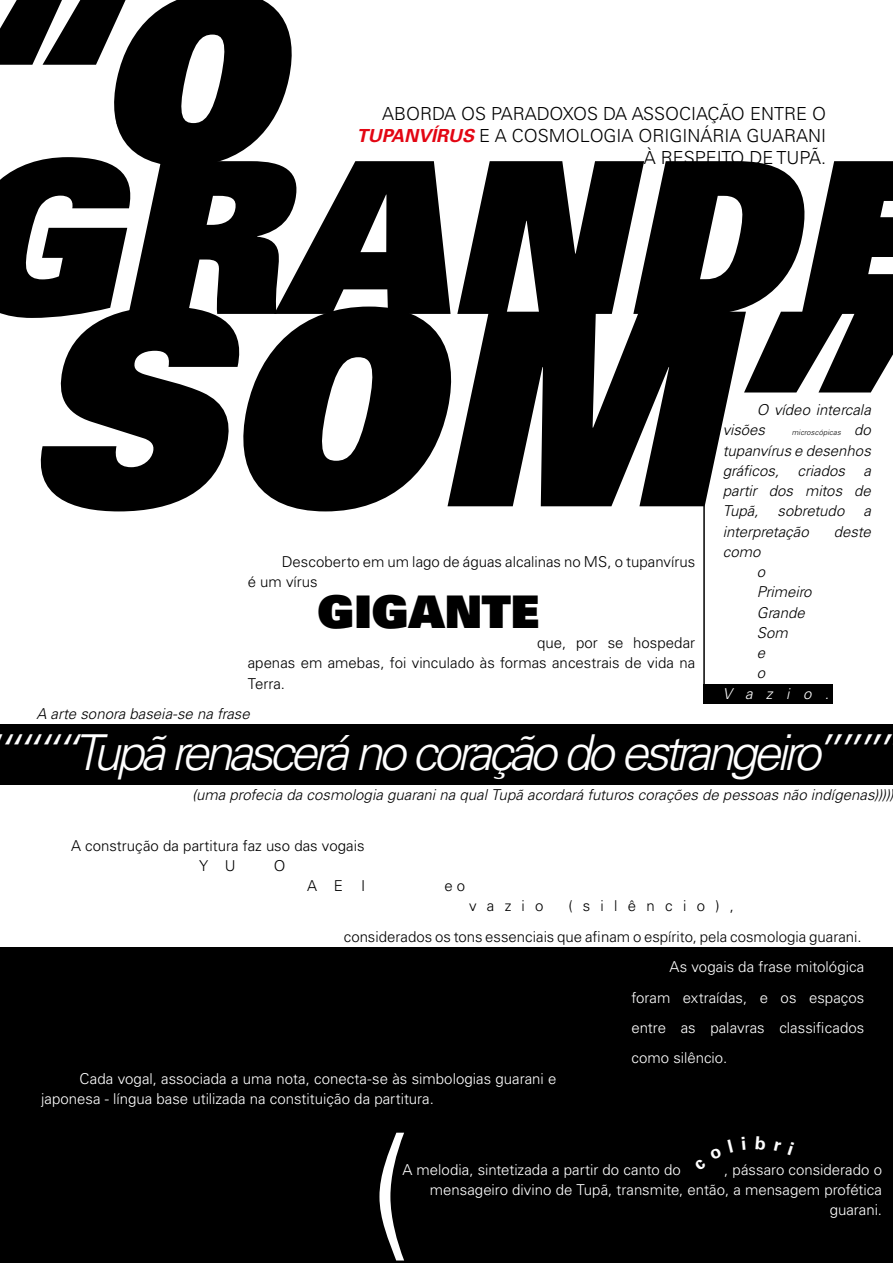
<style>
.page{position:relative;width:893px;height:1263px;background:#fff}
.page>*{position:absolute;margin:0;border:0;box-sizing:border-box;transform-origin:0 0}
.t1{font:269.55px "Univers LT Std X Black Obl";color:#000}
.t2{font:230.4px "Univers LT Std X Black Obl";color:#000}
.t3{font:211.5px "Univers LT Std X Black Obl";color:#000}
.t4{font:300 156.3px "Univers LT Std";color:#fff}
.t5{font:italic 300 49.5px "Univers LT Std";letter-spacing:-.085em;color:#fff}
.t6{font:45px "Univers LT Std X Black";color:#000}
.t7{font:300 18px/21.6px "Univers LT Std";color:#000;text-align:right}
.t8{font:300 15px/30.3px "Univers LT Std";color:#fff;text-align:justify}
.t9{font:300 15px/20.2px "Univers LT Std";color:#000}
.t10{font:italic 300 15px/20.2px "Univers LT Std";color:#000}
.t11{font:italic 300 15px "Univers LT Std";letter-spacing:.895em;color:#fff}
.t12{font:700 15px "Univers LT Std";color:#000}
.t13{font:italic 300 7.5px "Univers LT Std";letter-spacing:.02em;color:#000}
.s1{font-weight:700;font-style:italic;color:#e30613}
.s2{font-size:15px}
.s3{color:#000}
</style>
<div class="page">
<div style="left:703px;top:684px;width:129px;height:19px;background:#000"></div>
<div style="left:0;top:947px;width:893px;height:316px;background:#000"></div>
<div style="left:0;top:724px;width:893px;height:60px;background:#000"></div>
<hr style="left:703px;top:505px;width:2px;height:198px;background:#000">
<h2 class="t2" style="left:-43px;top:-72px;width:321px">“O</h2>
<p class="t7" style="left:357px;top:103px;width:471px">ABORDA OS PARADOXOS DA ASSOCIAÇÃO ENTRE O<br><span class="s1">TUPANVÍRUS</span> E A COSMOLOGIA ORIGINÁRIA GUARANI<br>À RESPEITO DE TUPÃ.</p>
<p class="t12" style="left:116px;top:110px;width:29px">269</p>
<h3 class="t3" style="left:-54px;top:99px;width:980px">GRANDE</h3>
<h1 class="t1" style="left:25px;top:232px;width:855px">SOM”</h1>
<p class="t10" style="left:723px;top:400px;width:150px;text-indent:34px">O vídeo intercala visões</p>
<p class="t13" style="left:792px;top:428px;width:81px">microscópicas <span class="s2">do</span></p>
<p class="t10" style="left:723px;top:440px;width:150px;text-align:justify">tupanvírus e desenhos gráficos, criados a partir dos mitos de Tupã,</p>
<p class="t10" style="left:778px;top:501px;width:68px">sobretudo</p>
<p class="t10" style="left:863px;top:501px;width:9px">a</p>
<p class="t10" style="left:723px;top:521px;width:88px">interpretação</p>
<p class="t10" style="left:834px;top:521px;width:39px">deste</p>
<p class="t10" style="left:757px;top:542px;width:56px;text-indent:-34px">como<br>o<br>Primeiro<br>Grande<br>Som<br>e<br>o</p>
<p class="t11" style="left:723px;top:684px;width:108px">Vazio.</p>
<p class="t9" style="left:248px;top:552px;width:449px;text-indent:34px">Descoberto em um lago de águas alcalinas no MS, o tupanvírus é um vírus</p>
<h3 class="t6" style="left:318px;top:582px;width:223px">GIGANTE</h3>
<p class="t9" style="left:248px;top:633px;width:449px;text-align:justify;text-indent:290px">que, por se hospedar apenas em amebas, foi vinculado às formas ancestrais de vida na Terra.</p>
<p class="t10" style="left:36px;top:704px;width:215px">A arte sonora baseia-se na frase</p>
<h3 class="t5" style="left:-7px;top:722px;width:908px">““““Tupã renascerá no coração do estrangeiro””””</h3>
<p class="t10" style="left:192px;top:785px;width:703px">(uma profecia da cosmologia guarani na qual Tupã acordará futuros corações de pessoas não indígenas)))))</p>
<p class="t9" style="left:71px;top:835px;width:295px;text-align:center">A construção da partitura faz uso das vogais<br>Y U</p>
<p class="t9" style="left:274px;top:855px;width:13px">O</p>
<p class="t9" style="left:307px;top:876px;width:60px">A E I</p>
<p class="t9" style="left:444px;top:876px;width:22px">e o</p>
<p class="t9" style="left:344px;top:891px;width:519px;line-height:30.3px;text-indent:225px">(silêncio),<br>considerados os tons essenciais que afinam o espírito, pela cosmologia guarani.</p>
<p class="t8" style="left:631px;top:952px;width:234px;text-indent:38px">As vogais da frase mitológica foram extraídas, e os espaços entre as palavras classificados como silêncio.</p>
<p class="t8" style="left:41px;top:1068px;width:517px;line-height:20.2px;text-indent:38px">Cada vogal, associada a uma nota, conecta-se às simbologias guarani e japonesa - língua base utilizada na constituição da partitura.</p>
<p class="t9" style="left:469px;top:896px;width:76px">vazio</p>
<h3 class="t4" style="left:368px;top:1096px;width:45px">(</h3>
<p class="t8" style="left:402px;top:1159px;width:481px;line-height:20.2px;text-align:right">A melodia, sintetizada a partir do canto do <span class="s3">colibri</span>, pássaro considerado o mensageiro divino de Tupã, transmite, então, a mensagem profética guarani.</p>
</div>
